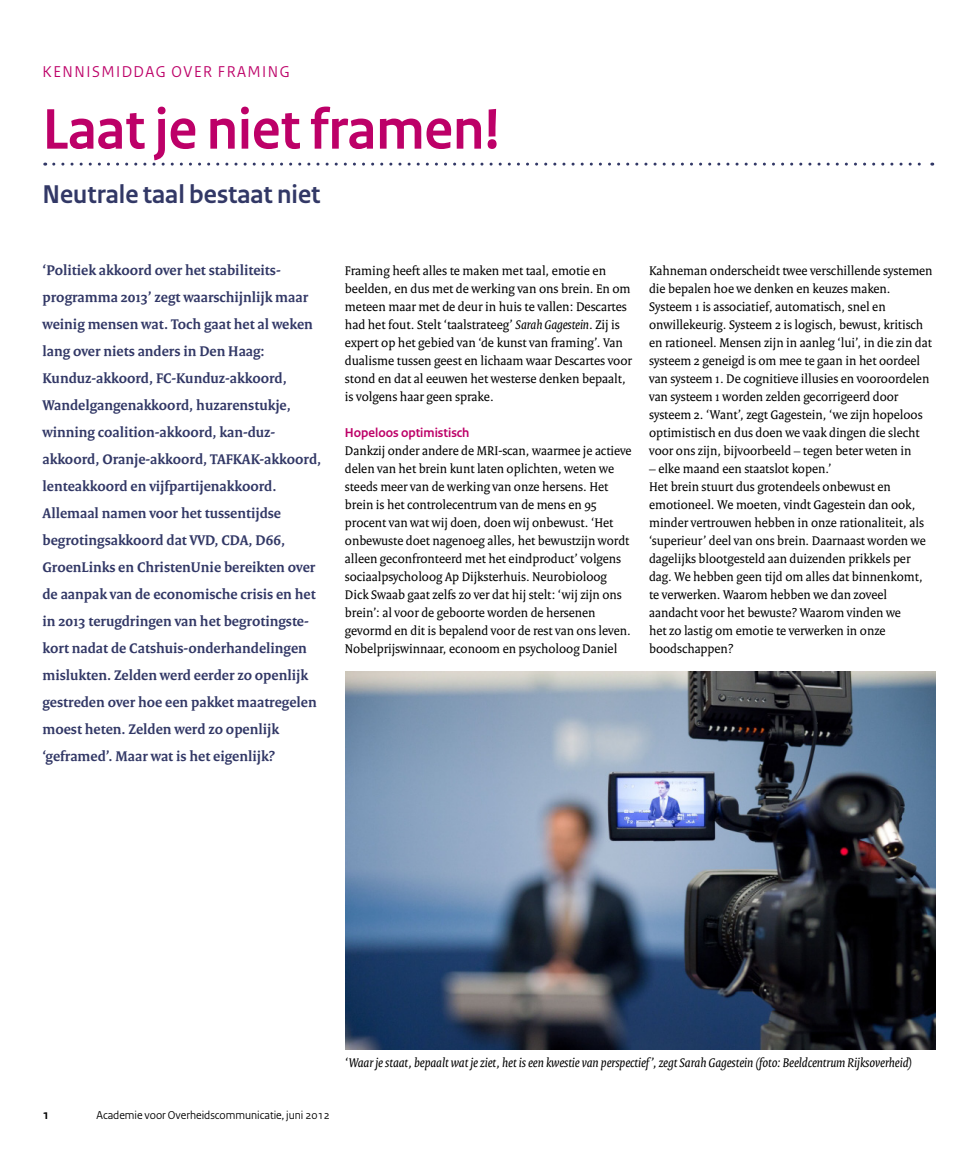
<style>
.page{position:relative;width:978px;height:1149px;background:#fff}
.page>*{position:absolute;margin:0;border:0;box-sizing:border-box;transform-origin:0 0}
.t1{font:700 60px "Rijksoverheid Sans";color:#bd0068}
.t2{font:700 27px "Rijksoverheid Sans";color:#323866}
.t3{font:16.5px "Rijksoverheid Sans";letter-spacing:.09em;color:#bd0068}
.t4{font:700 15px/27px "Rijksoverheid Serif";color:#323866}
.t5{font:13.5px/18px "Rijksoverheid Serif";color:#000}
.t6{font:italic 13.5px "Rijksoverheid Serif";color:#000}
.t7{font:700 13.5px "Rijksoverheid Sans";color:#bd0068}
.t8{font:700 13.5px "Rijksoverheid Sans";color:#000}
.t9{font:12px "Rijksoverheid Sans";color:#000}
.s1{font-style:italic}
</style>
<div class="page">
<svg style="left:54px;top:162px;width:879px;height:3px"></svg>
<img style="left:345px;top:671px;width:590px;height:378px">
<p class="t3" style="left:43px;top:62px;width:249px">KENNISMIDDAG OVER FRAMING</p>
<h1 class="t1" style="left:43px;top:95px;width:459px">Laat je niet framen!</h1>
<h2 class="t2" style="left:43px;top:179px;width:279px">Neutrale taal bestaat niet</h2>
<p class="t4" style="left:43px;top:256px;width:280px">‘Politiek akkoord over het stabiliteits&shy;programma 2013’ zegt waarschijnlijk maar weinig mensen wat. Toch gaat het al weken lang over niets anders in Den Haag:<br>Kunduz-akkoord, FC-Kunduz-akkoord, Wandelgangenakkoord, huzarenstukje, winning coalition-akkoord, kan-duz&shy;akkoord, Oranje-akkoord, TAFKAK-akkoord, lenteakkoord en vijfpartijenakkoord.<br>Allemaal namen voor het tussentijdse begrotingsakkoord dat VVD, CDA, D66, GroenLinks en ChristenUnie bereikten over de aanpak van de economische crisis en het in 2013 terugdringen van het begrotingste&shy;kort nadat de Catshuis-onderhandelingen mislukten. Zelden werd eerder zo openlijk gestreden over hoe een pakket maatregelen moest heten. Zelden werd zo openlijk ‘geframed’. Maar wat is het eigenlijk?</p>
<p class="t5" style="left:649px;top:261px;width:285px">Kahneman onderscheidt twee verschillende systemen die bepalen hoe we denken en keuzes maken.<br>Systeem 1 is associatief, automatisch, snel en onwillekeurig. Systeem 2 is logisch, bewust, kritisch en rationeel. Mensen zijn in aanleg ‘lui’, in die zin dat systeem 2 geneigd is om mee te gaan in het oordeel van systeem 1. De cognitieve illusies en vooroordelen van systeem 1 worden zelden gecorrigeerd door systeem 2. ‘Want’, zegt Gagestein, ‘we zijn hopeloos optimistisch en dus doen we vaak dingen die slecht voor ons zijn, bijvoorbeeld – tegen beter weten in</p>
<p class="t5" style="left:345px;top:261px;width:289px">Framing heeft alles te maken met taal, emotie en beelden, en dus met de werking van ons brein. En om meteen maar met de deur in huis te vallen: Descartes had het fout. Stelt ‘taalstrateeg’ <span class="s1">Sarah Gagestein</span>. Zij is expert op het gebied van ‘de kunst van framing’. Van dualisme tussen geest en lichaam waar Descartes voor stond en dat al eeuwen het westerse denken bepaalt, is volgens haar geen sprake.</p>
<p class="t7" style="left:345px;top:425px;width:126px">Hopeloos optimistisch</p>
<p class="t5" style="left:345px;top:441px;width:288px">Dankzij onder andere de MRI-scan, waarmee je actieve delen van het brein kunt laten oplichten, weten we steeds meer van de werking van onze hersens. Het brein is het controlecentrum van de mens en 95 procent van wat wij doen, doen wij onbewust. ‘Het onbewuste doet nagenoeg alles, het bewustzijn wordt alleen geconfronteerd met het eindproduct’ volgens sociaalpsycholoog Ap Dijksterhuis. Neurobioloog Dick Swaab gaat zelfs zo ver dat hij stelt: ‘wij zijn ons brein’: al voor de geboorte worden de hersenen gevormd en dit is bepalend voor de rest van ons leven.<br>Nobelprijswinnaar, econoom en psycholoog Daniel</p>
<p class="t5" style="left:649px;top:459px;width:278px">– elke maand een staatslot kopen.’<br>Het brein stuurt dus grotendeels onbewust en emotioneel. We moeten, vindt Gagestein dan ook, minder vertrouwen hebben in onze rationaliteit, als ‘superieur’ deel van ons brein. Daarnaast worden we dagelijks blootgesteld aan duizenden prikkels per dag. We hebben geen tijd om alles dat binnenkomt, te verwerken. Waarom hebben we dan zoveel aandacht voor het bewuste? Waarom vinden we<br>het zo lastig om emotie te verwerken in onze boodschappen?</p>
<p class="t8" style="left:43px;top:1106px;width:8px">1</p>
<p class="t9" style="left:97px;top:1107px;width:235px">Academie voor Overheidscommunicatie, juni 2012</p>
<p class="t6" style="left:345px;top:1054px;width:569px">‘Waar je staat, bepaalt wat je ziet, het is een kwestie van perspectief’, zegt Sarah Gagestein (foto: Beeldcentrum Rijksoverheid)</p>
</div>
